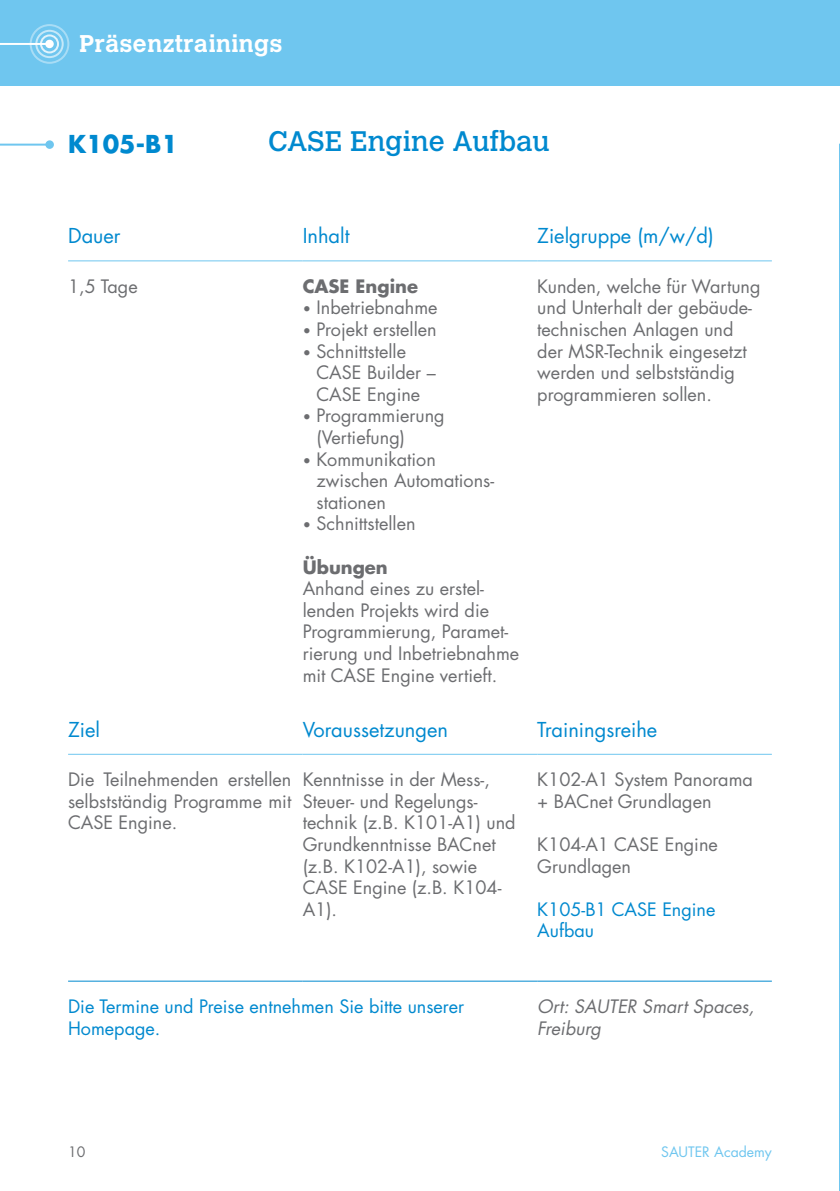
<style>
.page{position:relative;width:840px;height:1191px;background:#fff}
.page>*{position:absolute;margin:0;border:0;box-sizing:border-box;transform-origin:0 0}
.Titel{font:28px "Calvert MT Pro";color:#0089cf}
.t1{font:700 24px "Calvert MT Pro";letter-spacing:.02em;color:#fff}
.t2{font:700 24px "Futura LT Pro";color:#0089cf}
.t3{font:20px "Futura LT Pro";color:#0089cf}
.t4{font:18px/21.6px "Futura LT Pro";color:#6c6d70}
.t5{font:18px/21.6px "Futura LT Pro";color:#0089cf}
.t6{font:italic 18px/22px "Futura LT Pro";color:#6c6d70}
.t7{font:700 18px "Futura LT Pro";color:#6c6d70}
.t8{font:14px "Futura LT Pro";color:#6fc6ef}
.t9{font:14px "Futura LT Pro";color:#6c6d70}
.s1{font-size:14px}
</style>
<div class="page">
<div style="left:0;top:0;width:839px;height:85px;background:#6fc6ef"></div>
<div style="left:30px;top:24px;width:39px;height:40px;border:2px solid #fff;border-radius:50%"></div>
<div style="left:35px;top:30px;width:29px;height:28px;border:2px solid #fff;border-radius:50%"></div>
<hr style="left:0;top:43px;width:49px;height:2px;background:#fff">
<div style="left:45px;top:40px;width:9px;height:8px;background:#fff;border-radius:50%"></div>
<div style="left:40px;top:34px;width:19px;height:19px;border:2px solid #fff;border-radius:50%"></div>
<hr style="left:0;top:144px;width:50px;height:2px;background:#6fc6ef">
<div style="left:45px;top:140px;width:9px;height:9px;background:#6fc6ef;border-radius:50%"></div>
<hr style="left:68px;top:980px;width:234px;height:1px;background:#0089cf">
<hr style="left:302px;top:980px;width:235px;height:1px;background:#0089cf">
<hr style="left:537px;top:980px;width:234px;height:1px;background:#0089cf">
<hr style="left:68px;top:260px;width:234px;height:1px;background:#6fc6ef">
<hr style="left:302px;top:260px;width:235px;height:1px;background:#6fc6ef">
<hr style="left:537px;top:260px;width:234px;height:1px;background:#6fc6ef">
<hr style="left:68px;top:754px;width:234px;height:1px;background:#6fc6ef">
<hr style="left:302px;top:754px;width:235px;height:1px;background:#6fc6ef">
<hr style="left:537px;top:754px;width:234px;height:1px;background:#6fc6ef">
<hr style="left:838px;top:144px;width:1px;height:1047px;background:#6fc6ef">
<h2 class="t1" style="left:79px;top:28px;width:204px">Präsenztrainings</h2>
<p class="t2" style="left:68px;top:126px;width:111px">K105-B1</p>
<p class="Titel" style="left:268px;top:125px;width:283px">CASE Engine Aufbau</p>
<p class="t3" style="left:68px;top:222px;width:54px">Dauer</p>
<p class="t3" style="left:302px;top:222px;width:48px">Inhalt</p>
<p class="t3" style="left:537px;top:222px;width:178px">Zielgruppe (m/w/d)</p>
<p class="t4" style="left:68px;top:275px;width:71px">1,5 Tage</p>
<p class="t7" style="left:302px;top:272px;width:117px">CASE Engine</p>
<p class="t4" style="left:302px;top:297px;width:136px"><span class="s1">•</span> Inbetriebnahme</p>
<p class="t4" style="left:302px;top:318px;width:135px"><span class="s1">•</span> Projekt erstellen</p>
<p class="t4" style="left:316px;top:340px;width:121px;text-indent:-14px"><span class="s1">•</span> Schnittstelle<br>CASE Builder –<br>CASE Engine</p>
<p class="t4" style="left:316px;top:405px;width:129px;text-indent:-14px"><span class="s1">•</span> Programmierung (Vertiefung)</p>
<p class="t4" style="left:316px;top:448px;width:179px;text-indent:-14px"><span class="s1">•</span> Kommunikation zwischen Automations&shy;stationen</p>
<p class="t4" style="left:302px;top:513px;width:114px"><span class="s1">•</span> Schnittstellen</p>
<p class="t7" style="left:302px;top:553px;width:87px">Übungen</p>
<p class="t4" style="left:302px;top:577px;width:218px">Anhand eines zu erstel&shy;lenden Projekts wird die<br>Programmierung, Paramet&shy;rierung und Inbetriebnahme mit CASE Engine vertieft.</p>
<p class="t4" style="left:537px;top:275px;width:224px">Kunden, welche für Wartung und Unterhalt der gebäude&shy;technischen Anlagen und der MSR-Technik eingesetzt werden und selbstständig programmieren sollen.</p>
<p class="t3" style="left:68px;top:715px;width:33px">Ziel</p>
<p class="t3" style="left:302px;top:715px;width:147px">Voraussetzungen</p>
<p class="t3" style="left:537px;top:715px;width:121px">Trainingsreihe</p>
<p class="t4" style="left:68px;top:768px;width:225px;text-align:justify">Die Teilnehmenden erstellen selbstständig Programme mit CASE Engine.</p>
<p class="t4" style="left:302px;top:768px;width:214px">Kenntnisse in der Mess-,<br>Steuer- und Regelungs&shy;technik (z.B. K101-A1) und<br>Grundkenntnisse BACnet (z.B. K102-A1), sowie<br>CASE Engine (z.B. K104-<br>A1).</p>
<p class="t4" style="left:537px;top:768px;width:217px">K102-A1 System Panorama + BACnet Grundlagen</p>
<p class="t4" style="left:537px;top:833px;width:182px">K104-A1 CASE Engine<br>Grundlagen</p>
<p class="t5" style="left:537px;top:898px;width:180px">K105-B1 CASE Engine<br>Aufbau</p>
<p class="t5" style="left:68px;top:995px;width:397px">Die Termine und Preise entnehmen Sie bitte unserer<br>Homepage.</p>
<p class="t6" style="left:537px;top:995px;width:218px">Ort: SAUTER Smart Spaces,<br>Freiburg</p>
<p class="t9" style="left:68px;top:1142px;width:19px">10</p>
<p class="t8" style="left:660px;top:1142px;width:112px">SAUTER Academy</p>
</div>
